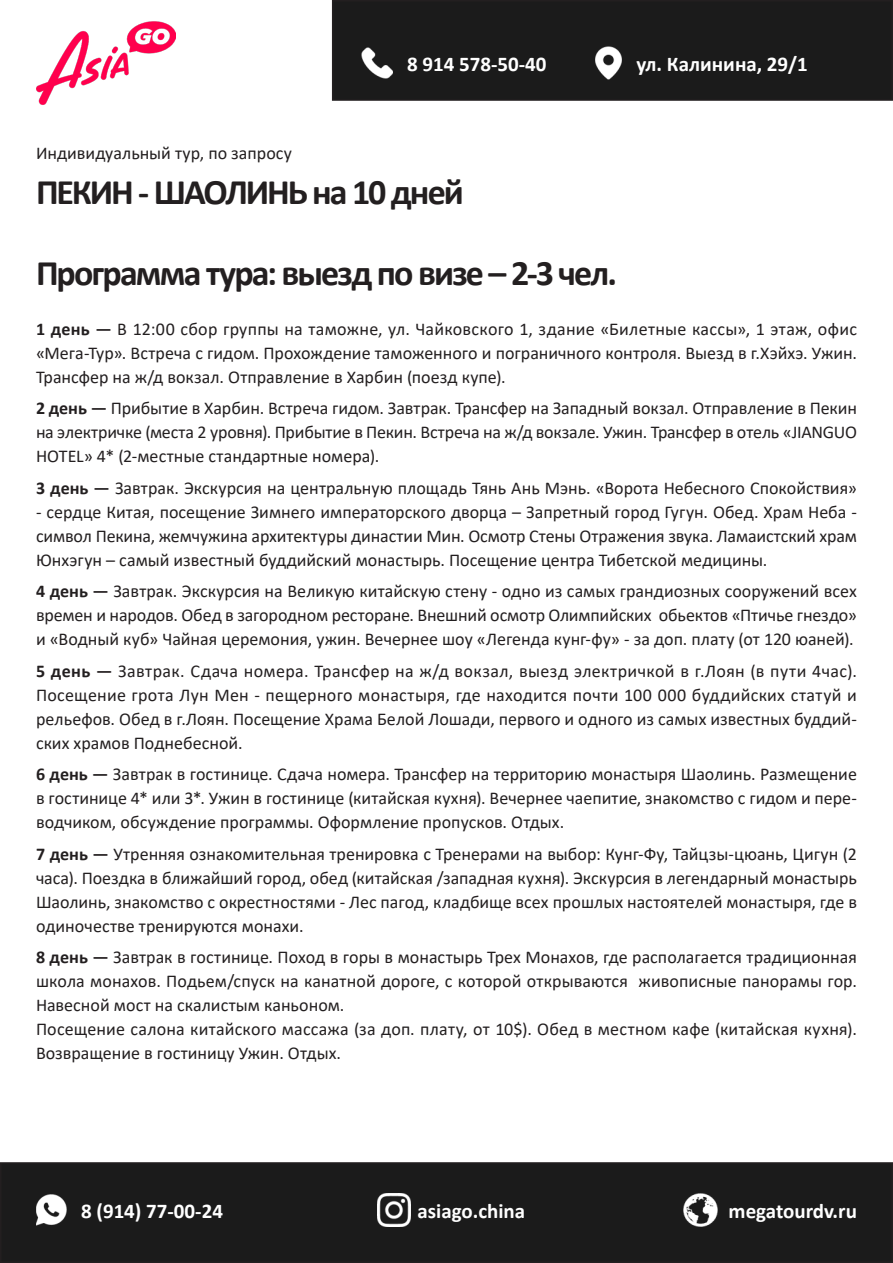
<style>
.page{position:relative;width:893px;height:1263px;background:#fff}
.page>*{position:absolute;margin:0;border:0;box-sizing:border-box;transform-origin:0 0}
.t1{font:700 36px "Calibri";letter-spacing:-.055em;color:#231f20}
.t2{font:700 21px "Calibri";color:#fff}
.Основной_текст{font:18px/24px "Calibri";color:#231f20;text-align:justify}
.s1{font-weight:700}
</style>
<div class="page">
<div style="left:333px;top:1px;width:559px;height:99px;background:#1b1b1b"></div>
<div style="left:332px;top:0;width:561px;height:101px;border:2px solid #231f20"></div>
<img style="left:595px;top:46px;width:26px;height:34px">
<img style="left:362px;top:48px;width:30px;height:30px">
<div style="left:1px;top:1163px;width:891px;height:99px;background:#1b1b1b"></div>
<div style="left:0;top:1162px;width:893px;height:101px;border:2px solid #231f20"></div>
<img style="left:36px;top:1195px;width:30px;height:30px">
<img style="left:377px;top:1193px;width:34px;height:34px">
<img style="left:684px;top:1193px;width:33px;height:34px">
<img style="left:36px;top:21px;width:139px;height:84px">
<p class="t2" style="left:407px;top:49px;width:141px">8 914 578-50-40</p>
<p class="t2" style="left:636px;top:49px;width:173px">ул. Калинина, 29/1</p>
<p class="Основной_текст" style="left:36px;top:141px;width:258px">Индивидуальный тур, по запросу</p>
<p class="t1" style="left:36px;top:167px;width:429px">ПЕКИН - ШАОЛИНЬ на 10 дней</p>
<p class="t1" style="left:36px;top:248px;width:582px">Программа тура: выезд по визе – 2-3 чел.</p>
<p class="Основной_текст" style="left:36px;top:316px;width:822px"><span class="s1">1 день —</span> В 12:00 сбор группы на таможне, ул. Чайковского 1, здание «Билетные кассы», 1 этаж, офис «Мега-Тур». Встреча с гидом. Прохождение таможенного и пограничного контроля. Выезд в г.Хэйхэ. Ужин.<br>Трансфер на ж/д вокзал. Отправление в Харбин (поезд купе).</p>
<p class="Основной_текст" style="left:36px;top:396px;width:822px"><span class="s1">2 день —</span> Прибытие в Харбин. Встреча гидом. Завтрак. Трансфер на Западный вокзал. Отправление в Пекин на электричке (места 2 уровня). Прибытие в Пекин. Встреча на ж/д вокзале. Ужин. Трансфер в отель «JIANGUO HOTEL» 4* (2-местные стандартные номера).</p>
<p class="Основной_текст" style="left:36px;top:475px;width:822px"><span class="s1">3 день —</span> Завтрак. Экскурсия на центральную площадь Тянь Ань Мэнь. «Ворота Небесного Спокойствия»</p>
<p class="Основной_текст" style="left:36px;top:499px;width:822px">- сердце Китая, посещение Зимнего императорского дворца – Запретный город Гугун. Обед. Храм Неба - символ Пекина, жемчужина архитектуры династии Мин. Осмотр Стены Отражения звука. Ламаистский храм Юнхэгун – самый известный буддийский монастырь. Посещение центра Тибетской медицины.</p>
<p class="Основной_текст" style="left:36px;top:579px;width:822px"><span class="s1">4 день —</span> Завтрак. Экскурсия на Великую китайскую стену - одно из самых грандиозных сооружений всех времен и народов. Обед в загородном ресторане. Внешний осмотр Олимпийских обьектов «Птичье гнездо» и «Водный куб» Чайная церемония, ужин. Вечернее шоу «Легенда кунг-фу» - за доп. плату (от 120 юаней).</p>
<p class="Основной_текст" style="left:36px;top:658px;width:822px"><span class="s1">5 день —</span> Завтрак. Сдача номера. Трансфер на ж/д вокзал, выезд электричкой в г.Лоян (в пути 4час).<br>Посещение грота Лун Мен - пещерного монастыря, где находится почти 100 000 буддийских статуй и рельефов. Обед в г.Лоян. Посещение Храма Белой Лошади, первого и одного из самых известных буддий&shy;ских храмов Поднебесной.</p>
<p class="Основной_текст" style="left:36px;top:762px;width:822px"><span class="s1">6 день —</span> Завтрак в гостинице. Сдача номера. Трансфер на территорию монастыря Шаолинь. Размещение в гостинице 4* или 3*. Ужин в гостинице (китайская кухня). Вечернее чаепитие, знакомство с гидом и пере&shy;водчиком, обсуждение программы. Оформление пропусков. Отдых.</p>
<p class="Основной_текст" style="left:36px;top:841px;width:822px"><span class="s1">7 день —</span> Утренняя ознакомительная тренировка с Тренерами на выбор: Кунг-Фу, Тайцзы-цюань, Цигун (2 часа). Поездка в ближайший город, обед (китайская /западная кухня). Экскурсия в легендарный монастырь Шаолинь, знакомство с окрестностями - Лес пагод, кладбище всех прошлых настоятелей монастыря, где в одиночестве тренируются монахи.</p>
<p class="Основной_текст" style="left:36px;top:945px;width:822px"><span class="s1">8 день —</span> Завтрак в гостинице. Поход в горы в монастырь Трех Монахов, где располагается традиционная школа монахов. Подьем/спуск на канатной дороге, с которой открываются живописные панорамы гор.<br>Навесной мост на скалистым каньоном.</p>
<p class="Основной_текст" style="left:36px;top:1017px;width:822px">Посещение салона китайского массажа (за доп. плату, от 10$). Обед в местном кафе (китайская кухня).<br>Возвращение в гостиницу Ужин. Отдых.</p>
<p class="t2" style="left:81px;top:1196px;width:143px">8 (914) 77-00-24</p>
<p class="t2" style="left:417px;top:1196px;width:109px">asiago.china</p>
<p class="t2" style="left:729px;top:1196px;width:130px">megatourdv.ru</p>
</div>
